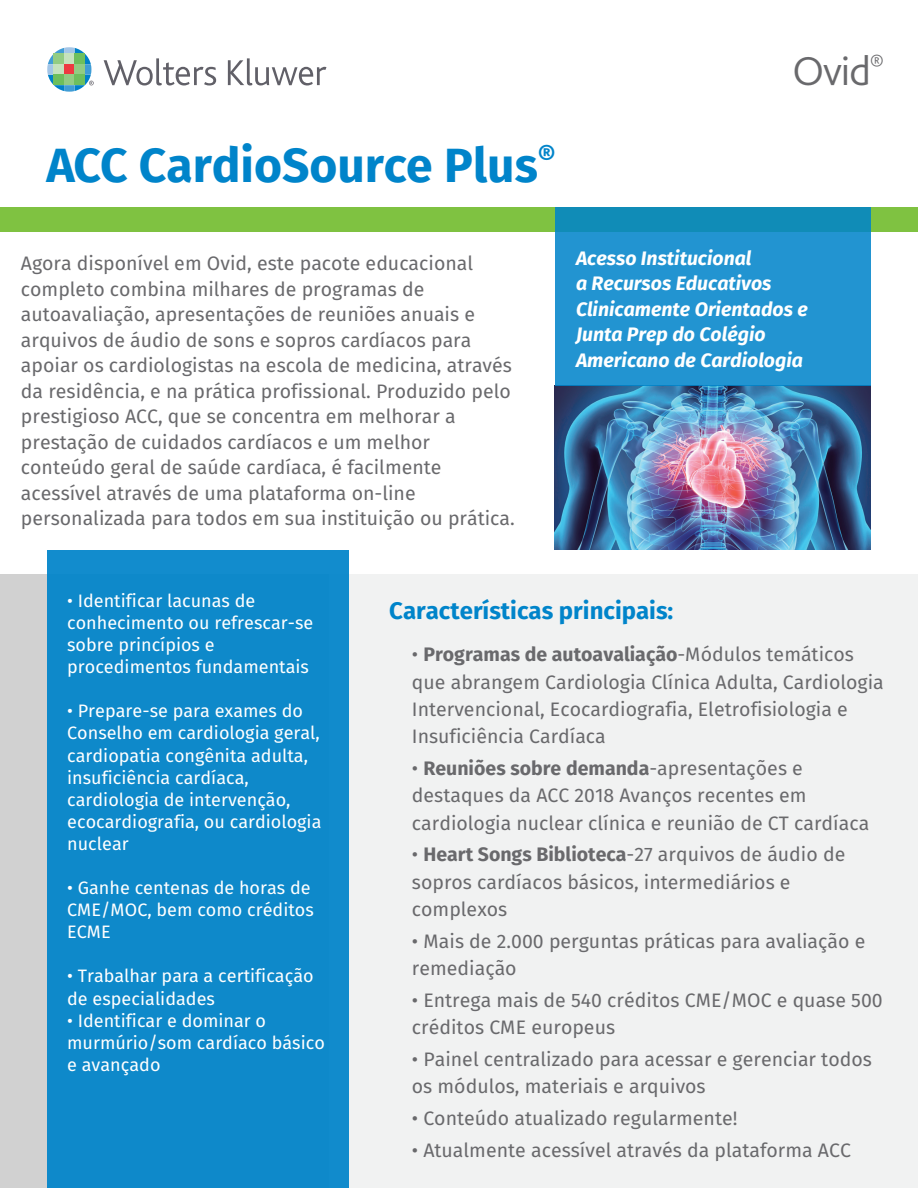
<style>
.page{position:relative;width:918px;height:1188px;background:#fff}
.page>*{position:absolute;margin:0;border:0;box-sizing:border-box;transform-origin:0 0}
.t1{font:700 48px "Fira Sans";color:#0084ca}
.t2{font:300 42.3px "Bliss 2";color:#69696c}
.t3{font:700 24px "Fira Sans";color:#0084ca}
.t4{font:19.5px/25.5px "Fira Sans";color:#69696c}
.t5{font:italic 700 19.5px/25.5px "Fira Sans";color:#fff}
.t6{font:18px/22px "Fira Sans";color:#fff}
.s1{font-weight:700}
</style>
<div class="page">
<img style="left:555px;top:386px;width:316px;height:164px">
<div style="left:0;top:207px;width:918px;height:25px;background:#7fc241"></div>
<svg style="left:555px;top:207px;width:316px;height:179px;background:#1f92cd"></svg>
<div style="left:0;top:574px;width:329px;height:614px;background:#d1d1d1"></div>
<div style="left:329px;top:574px;width:589px;height:614px;background:#eff0f0"></div>
<div style="left:47px;top:550px;width:302px;height:638px;background:#0e89ca"></div>
<svg style="left:104px;top:58px;width:112px;height:28px"></svg>
<svg style="left:228px;top:58px;width:99px;height:28px"></svg>
<svg style="left:47px;top:47px;width:47px;height:45px"></svg>
<h1 class="t1" style="left:46px;top:125px;width:511px">ACC CardioSource Plus<sup>®</sup></h1>
<h2 class="t2" style="left:792px;top:45px;width:93px">Ovid<sup>®</sup></h2>
<p class="t4" style="left:21px;top:250px;width:495px">Agora disponível em Ovid, este pacote educacional completo combina milhares de programas de autoavaliação, apresentações de reuniões anuais e arquivos de áudio de sons e sopros cardíacos para apoiar os cardiologistas na escola de medicina, através da residência, e na prática profissional. Produzido pelo prestigioso ACC, que se concentra em melhorar a prestação de cuidados cardíacos e um melhor conteúdo geral de saúde cardíaca, é facilmente acessível através de uma plataforma on-line personalizada para todos em sua instituição ou prática.</p>
<p class="t5" style="left:576px;top:244px;width:233px">Acesso Institucional<br>a Recursos Educativos<br>Clinicamente Orientados e<br>Junta Prep do Colégio<br>Americano de Cardiologia</p>
<p class="t6" style="left:67px;top:589px;width:248px">• Identificar lacunas de conhecimento ou refrescar-se sobre princípios e procedimentos fundamentais</p>
<p class="t6" style="left:67px;top:700px;width:256px">• Prepare-se para exames do<br>Conselho em cardiologia geral, cardiopatia congênita adulta, insuficiência cardíaca, cardiologia de intervenção, ecocardiografia, ou cardiologia nuclear</p>
<p class="t6" style="left:67px;top:876px;width:248px">• Ganhe centenas de horas de<br>CME/MOC, bem como créditos<br>ECME</p>
<p class="t6" style="left:67px;top:965px;width:248px">• Trabalhar para a certificação de especialidades</p>
<p class="t6" style="left:67px;top:1009px;width:259px">• Identificar e dominar o murmúrio/som cardíaco básico e avançado</p>
<p class="t3" style="left:389px;top:590px;width:286px">Características principais:</p>
<p class="t4" style="left:412px;top:640px;width:473px;line-height:27.3px">• <span class="s1">Programas de autoavaliação</span>-Módulos temáticos que abrangem Cardiologia Clínica Adulta, Cardiologia Intervencional, Ecocardiografia, Eletrofisiologia e Insuficiência Cardíaca</p>
<p class="t4" style="left:412px;top:754px;width:459px;line-height:27.3px">• <span class="s1">Reuniões sobre demanda</span>-apresentações e destaques da ACC 2018 Avanços recentes em cardiologia nuclear clínica e reunião de CT cardíaca</p>
<p class="t4" style="left:412px;top:840px;width:435px;line-height:27.3px">• <span class="s1">Heart Songs Biblioteca</span>-27 arquivos de áudio de sopros cardíacos básicos, intermediários e complexos</p>
<p class="t4" style="left:412px;top:927px;width:455px;line-height:27.3px">• Mais de 2.000 perguntas práticas para avaliação e remediação</p>
<p class="t4" style="left:412px;top:986px;width:472px;line-height:27.3px">• Entrega mais de 540 créditos CME/MOC e quase 500 créditos CME europeus</p>
<p class="t4" style="left:412px;top:1045px;width:461px;line-height:27.3px">• Painel centralizado para acessar e gerenciar todos os módulos, materiais e arquivos</p>
<p class="t4" style="left:412px;top:1105px;width:327px">• Conteúdo atualizado regularmente!</p>
<p class="t4" style="left:412px;top:1137px;width:441px">• Atualmente acessível através da plataforma ACC</p>
</div>
